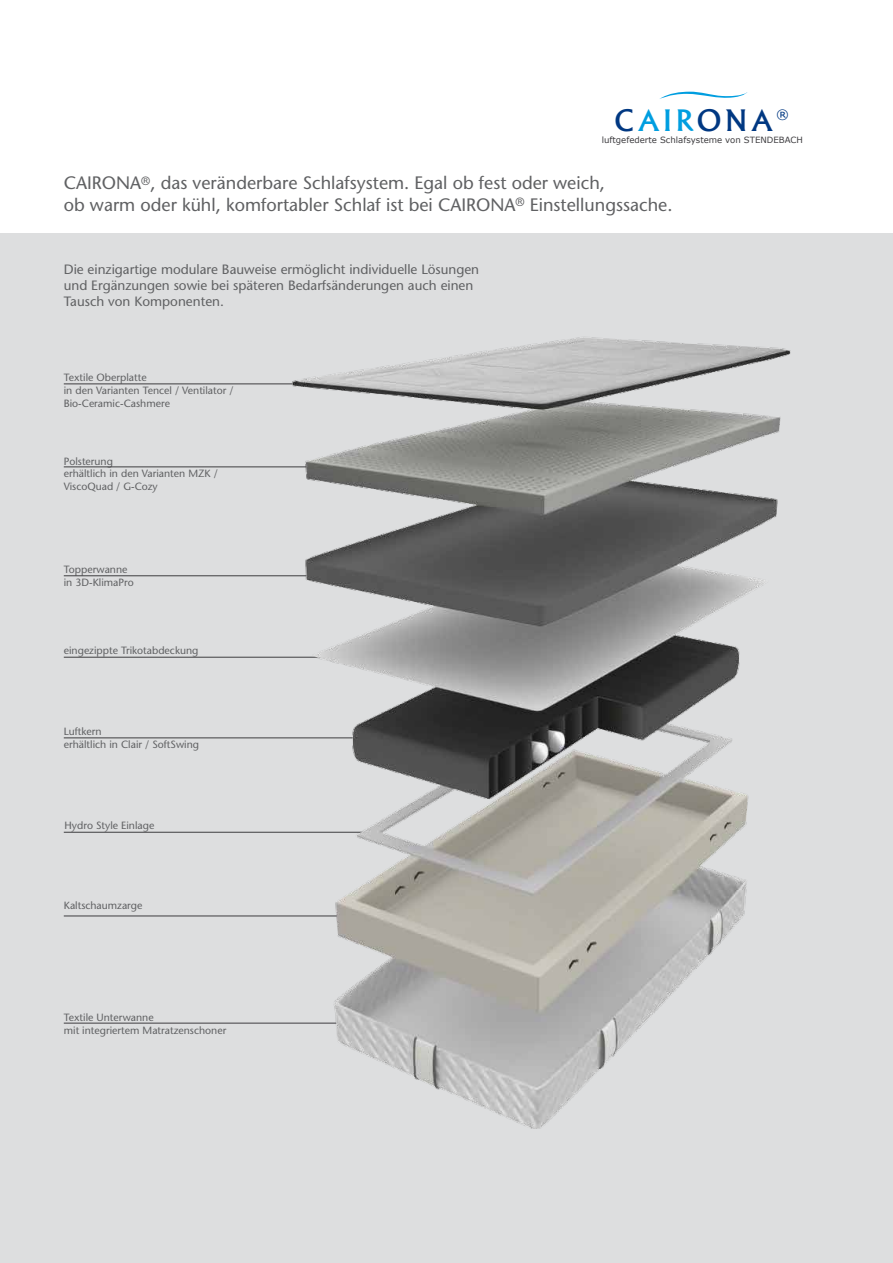
<style>
.page{position:relative;width:893px;height:1263px;background:#fff}
.page>*{position:absolute;margin:0;border:0;box-sizing:border-box;transform-origin:0 0}
.t1{font:500 32.1px "Adelon";letter-spacing:.1em;color:#003882}
.t2{font:18px/21.6px "Stone Sans";color:#606163}
.t3{font:13.5px/16.2px "Stone Sans";color:#606163}
.t4{font:12.9px "MS Reference Sans Serif";color:#003882}
.t5{font:10.5px/12.6px "Stone Sans";color:#606163}
.t6{font:8.55px "MS Reference Sans Serif";color:#3e3d40}
.s1{color:#009ee0}
</style>
<div class="page">
<div style="left:0;top:234px;width:893px;height:1029px;background:#dddedf"></div>
<svg style="left:659px;top:91px;width:88px;height:8px"></svg>
<hr style="left:64px;top:384px;width:276px;height:1px;background:#3e3d40">
<hr style="left:64px;top:657px;width:276px;height:1px;background:#3e3d40">
<hr style="left:64px;top:575px;width:276px;height:1px;background:#3e3d40">
<hr style="left:64px;top:467px;width:276px;height:1px;background:#3e3d40">
<hr style="left:64px;top:1023px;width:276px;height:1px;background:#3e3d40">
<hr style="left:64px;top:916px;width:276px;height:1px;background:#3e3d40">
<hr style="left:64px;top:832px;width:310px;height:1px;background:#3e3d40">
<hr style="left:64px;top:738px;width:296px;height:1px;background:#3e3d40">
<img style="left:267px;top:337px;width:524px;height:791px">
<h1 class="t1" style="left:614px;top:102px;width:160px">C<span class="s1">AIR</span>ONA</h1>
<p class="t4" style="left:776px;top:106px;width:14px">®</p>
<p class="t6" style="left:602px;top:135px;width:203px">luftgefederte Schlafsysteme von STENDEBACH</p>
<h2 class="t2" style="left:64px;top:172px;width:610px">CAIRONA<sup>®</sup>, das veränderbare Schlafsystem. Egal ob fest oder weich,<br>ob warm oder kühl, komfortabler Schlaf ist bei CAIRONA<sup>®</sup> Einstellungssache.</h2>
<p class="t3" style="left:64px;top:261px;width:417px">Die einzigartige modulare Bauweise ermöglicht individuelle Lösungen und Ergänzungen sowie bei späteren Bedarfsänderungen auch einen<br>Tausch von Komponenten.</p>
<p class="t5" style="left:64px;top:371px;width:171px">Textile Oberplatte<br>in den Varianten Tencel / Ventilator /<br>Bio-Ceramic-Cashmere</p>
<p class="t5" style="left:64px;top:455px;width:156px">Polsterung<br>erhältlich in den Varianten MZK /<br>ViscoQuad / G-Cozy</p>
<p class="t5" style="left:64px;top:563px;width:72px">Topperwanne in 3D-KlimaPro</p>
<p class="t5" style="left:64px;top:644px;width:136px">eingezippte Trikotabdeckung</p>
<p class="t5" style="left:64px;top:725px;width:137px">Luftkern<br>erhältlich in Clair / SoftSwing</p>
<p class="t5" style="left:65px;top:819px;width:91px">Hydro Style Einlage</p>
<p class="t5" style="left:64px;top:899px;width:80px">Kaltschaumzarge</p>
<p class="t5" style="left:64px;top:1011px;width:164px">Textile Unterwanne<br>mit integriertem Matratzenschoner</p>
</div>
